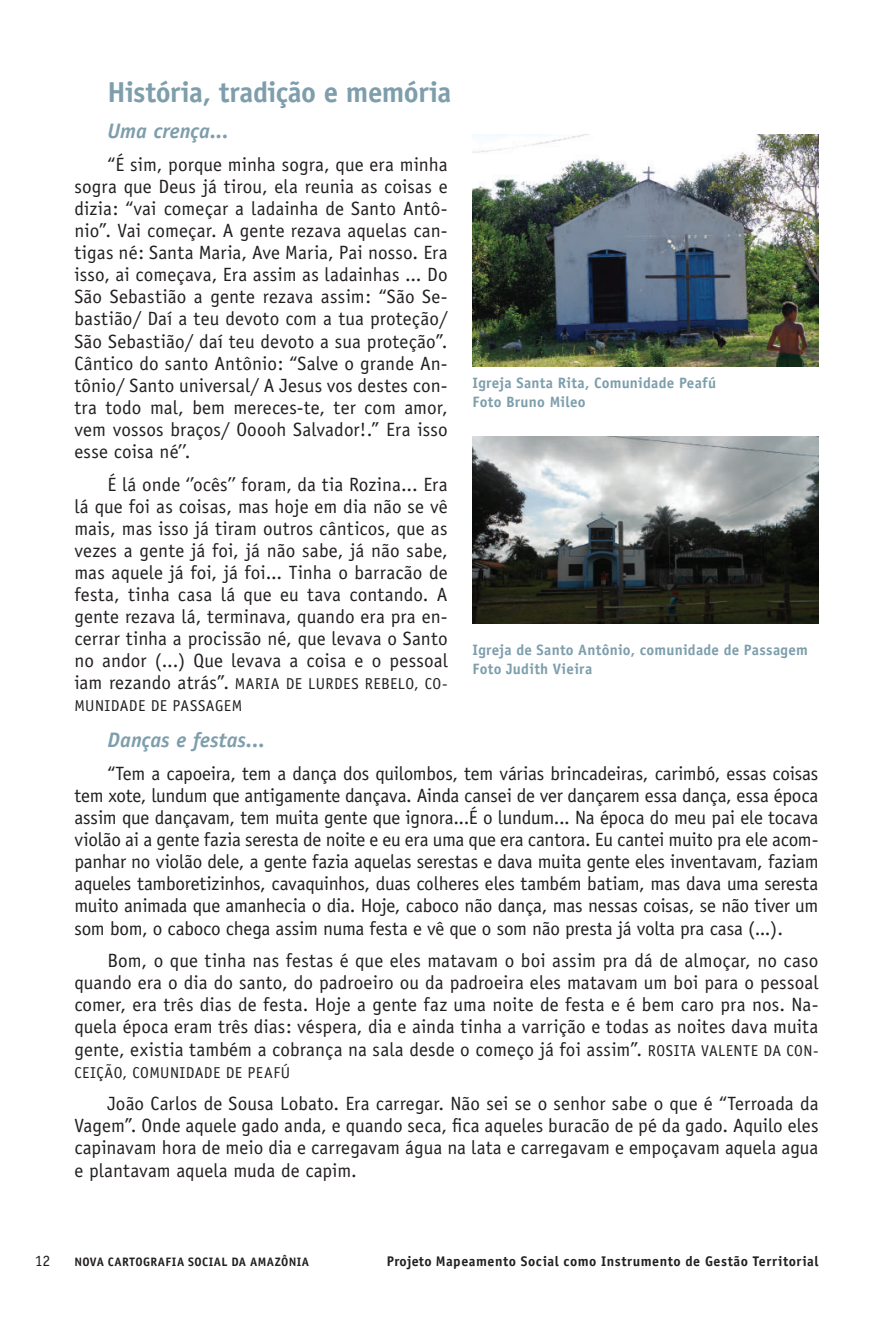
<style>
.page{position:relative;width:893px;height:1340px;background:#fff}
.page>*{position:absolute;margin:0;border:0;box-sizing:border-box;transform-origin:0 0}
.t1{font:700 28.88px "Officina Sans";letter-spacing:-.015em;color:#7e9eac}
.t2{font:italic 700 21px "Officina Sans";color:#7e9eac}
.t3{font:19.25px/22.1px "Officina Sans";letter-spacing:.005em;color:#231f20;text-align:justify}
.t4{font:15.75px/22.1px "Officina Sans";letter-spacing:.025em;color:#231f20}
.t5{font:700 15.05px/18.6px "Officina Sans";letter-spacing:.02em;color:#7e9eac}
.t6{font:700 14px "Officina Sans";letter-spacing:.035em;color:#231f20}
.t7{font:700 12.25px "Officina Sans";letter-spacing:.03em;color:#231f20}
.s1{font-size:19.25px}
.s2{font-size:15.75px}
</style>
<div class="page">
<img style="left:472px;top:134px;width:347px;height:232px">
<img style="left:472px;top:436px;width:347px;height:187px">
<h1 class="t1" style="left:107px;top:74px;width:345px">História, tradição e memória</h1>
<p class="t2" style="left:107px;top:118px;width:123px">Uma crença...</p>
<p class="t3" style="left:74px;top:153px;width:375px;text-indent:33px">“É sim, porque minha sogra, que era minha sogra que Deus já tirou, ela reunia as coisas e dizia: “vai começar a ladainha de Santo Antô&shy;nio”. Vai começar. A gente rezava aquelas can&shy;tigas né: Santa Maria, Ave Maria, Pai nosso. Era isso, ai começava, Era assim as ladainhas ... Do São Sebastião a gente rezava assim: “São Se&shy;bastião/ Daí a teu devoto com a tua proteção/ São Sebastião/ daí teu devoto a sua proteção”.<br>Cântico do santo Antônio: “Salve o grande An&shy;tônio/ Santo universal/ A Jesus vos destes con&shy;tra todo mal, bem mereces-te, ter com amor, vem vossos braços/ Ooooh Salvador!.” Era isso esse coisa né’’.</p>
<p class="t3" style="left:74px;top:473px;width:375px;text-indent:33px">É lá onde ‘’ocês’’ foram, da tia Rozina... Era lá que foi as coisas, mas hoje em dia não se vê mais, mas isso já tiram outros cânticos, que as vezes a gente já foi, já não sabe, já não sabe, mas aquele já foi, já foi... Tinha o barracão de festa, tinha casa lá que eu tava contando. A gente rezava lá, terminava, quando era pra en&shy;cerrar tinha a procissão né, que levava o Santo no andor (...) Que levava a coisa e o pessoal</p>
<p class="t4" style="left:74px;top:672px;width:375px"><span class="s1">iam rezando atrás”.</span> MARIA DE LURDES REBELO, CO-<br>MUNIDADE DE PASSAGEM</p>
<p class="t2" style="left:107px;top:727px;width:159px">Danças e festas...</p>
<p class="t3" style="left:74px;top:762px;width:746px;text-indent:33px">“Tem a capoeira, tem a dança dos quilombos, tem várias brincadeiras, carimbó, essas coisas tem xote, lundum que antigamente dançava. Ainda cansei de ver dançarem essa dança, essa época assim que dançavam, tem muita gente que ignora...É o lundum... Na época do meu pai ele tocava violão ai a gente fazia seresta de noite e eu era uma que era cantora. Eu cantei muito pra ele acom&shy;panhar no violão dele, a gente fazia aquelas serestas e dava muita gente eles inventavam, faziam aqueles tamboretizinhos, cavaquinhos, duas colheres eles também batiam, mas dava uma seresta muito animada que amanhecia o dia. Hoje, caboco não dança, mas nessas coisas, se não tiver um som bom, o caboco chega assim numa festa e vê que o som não presta já volta pra casa (...).</p>
<p class="t3" style="left:74px;top:949px;width:746px;text-indent:33px">Bom, o que tinha nas festas é que eles matavam o boi assim pra dá de almoçar, no caso quando era o dia do santo, do padroeiro ou da padroeira eles matavam um boi para o pessoal comer, era três dias de festa. Hoje a gente faz uma noite de festa e é bem caro pra nos. Na&shy;quela época eram três dias: véspera, dia e ainda tinha a varrição e todas as noites dava muita gente, existia também a cobrança na sala desde o começo já foi assim”. <span class="s2">ROSITA VALENTE DA CON-</span></p>
<p class="t4" style="left:74px;top:1061px;width:217px">CEIÇÃO, COMUNIDADE DE PEAFÚ</p>
<p class="t3" style="left:74px;top:1092px;width:746px;text-indent:33px">João Carlos de Sousa Lobato. Era carregar. Não sei se o senhor sabe o que é “Terroada da Vagem”. Onde aquele gado anda, e quando seca, fica aqueles buracão de pé da gado. Aquilo eles capinavam hora de meio dia e carregavam água na lata e carregavam e empoçavam aquela agua e plantavam aquela muda de capim.</p>
<p class="t5" style="left:472px;top:373px;width:245px">Igreja Santa Rita, Comunidade Peafú<br>Foto Bruno Mileo</p>
<p class="t5" style="left:472px;top:641px;width:337px">Igreja de Santo Antônio, comunidade de Passagem<br>Foto Judith Vieira</p>
<p class="t4" style="left:35px;top:1249px;width:17px">12</p>
<p class="t7" style="left:74px;top:1253px;width:236px">NOVA CARTOGRAFIA SOCIAL DA AMAZÔNIA</p>
<p class="t6" style="left:387px;top:1251px;width:433px">Projeto Mapeamento Social como Instrumento de Gestão Territorial</p>
</div>
